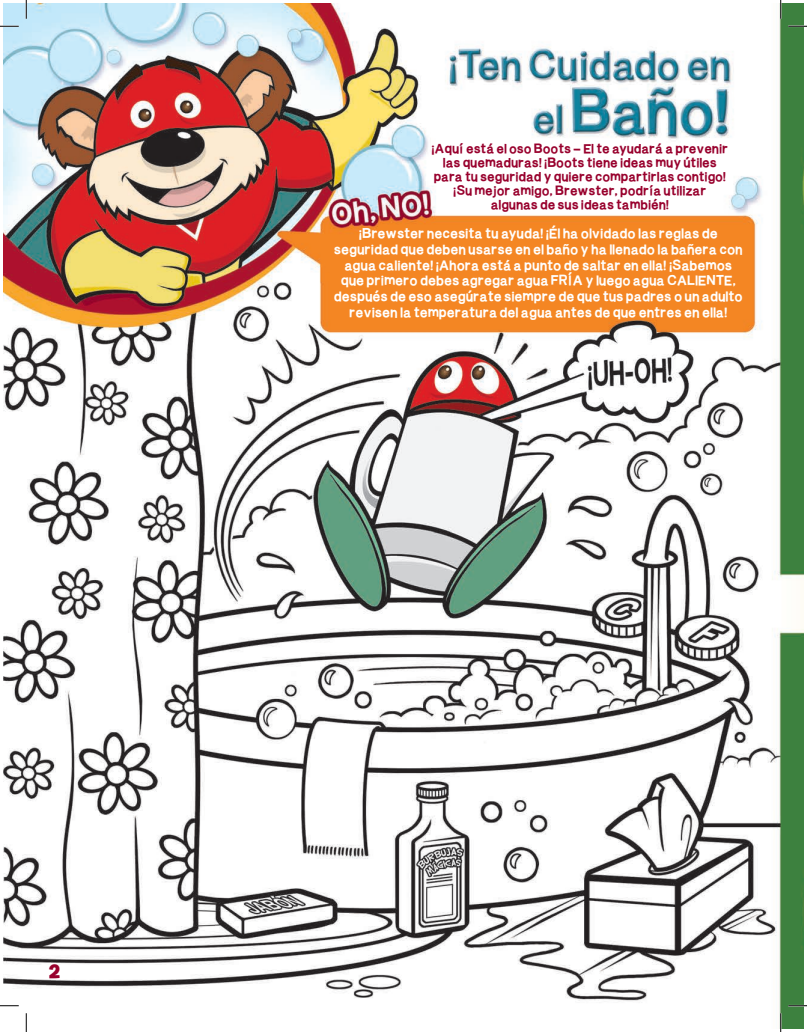
<style>
.page{position:relative;width:807px;height:1032px;background:#fff}
.page>*{position:absolute;margin:0;border:0;box-sizing:border-box;transform-origin:0 0}
.t1{font:700 20px "Billy";color:#98012d}
.t2{font:13.12px/15.8px "Burvetica Thick NC";letter-spacing:-.01em;color:#fff;text-align:center}
.t3{font:12.5px/13.8px "Burvetica Thick NC";letter-spacing:-.01em;color:#98012d;text-align:center}
</style>
<div class="page">
<img style="left:4px;top:4px;width:798px;height:1024px">
<svg style="left:0;top:25px;width:19px;height:2px"></svg>
<svg style="left:788px;top:25px;width:18px;height:2px"></svg>
<svg style="left:0;top:1004px;width:19px;height:2px"></svg>
<svg style="left:788px;top:1004px;width:18px;height:2px"></svg>
<svg style="left:25px;top:0;width:2px;height:19px"></svg>
<svg style="left:25px;top:1012px;width:2px;height:19px"></svg>
<svg style="left:779px;top:0;width:2px;height:19px"></svg>
<svg style="left:779px;top:1012px;width:2px;height:19px"></svg>
<p class="t1" style="left:49px;top:960px;width:13px">2</p>
<p class="t3" style="left:431px;top:141px;width:298px">¡Aquí está el oso Boots – El te ayudará a prevenir las quemaduras! ¡Boots tiene ideas muy útiles para tu seguridad y quiere compartirlas contigo! ¡Su mejor amigo, Brewster, podría utilizar</p>
<p class="t3" style="left:490px;top:196px;width:180px">algunas de sus ideas también!</p>
<p class="t2" style="left:358px;top:225px;width:360px">¡Brewster necesita tu ayuda! ¡Él ha olvidado las reglas de</p>
<p class="t2" style="left:334px;top:241px;width:410px">seguridad que deben usarse en el baño y ha llenado la bañera con agua caliente! ¡Ahora está a punto de saltar en ella! ¡Sabemos que primero debes agregar agua FRÍA y luego agua CALIENTE, después de eso asegúrate siempre de que tus padres o un adulto revisen la temperatura del agua antes de que entres en ella!</p>
</div>
